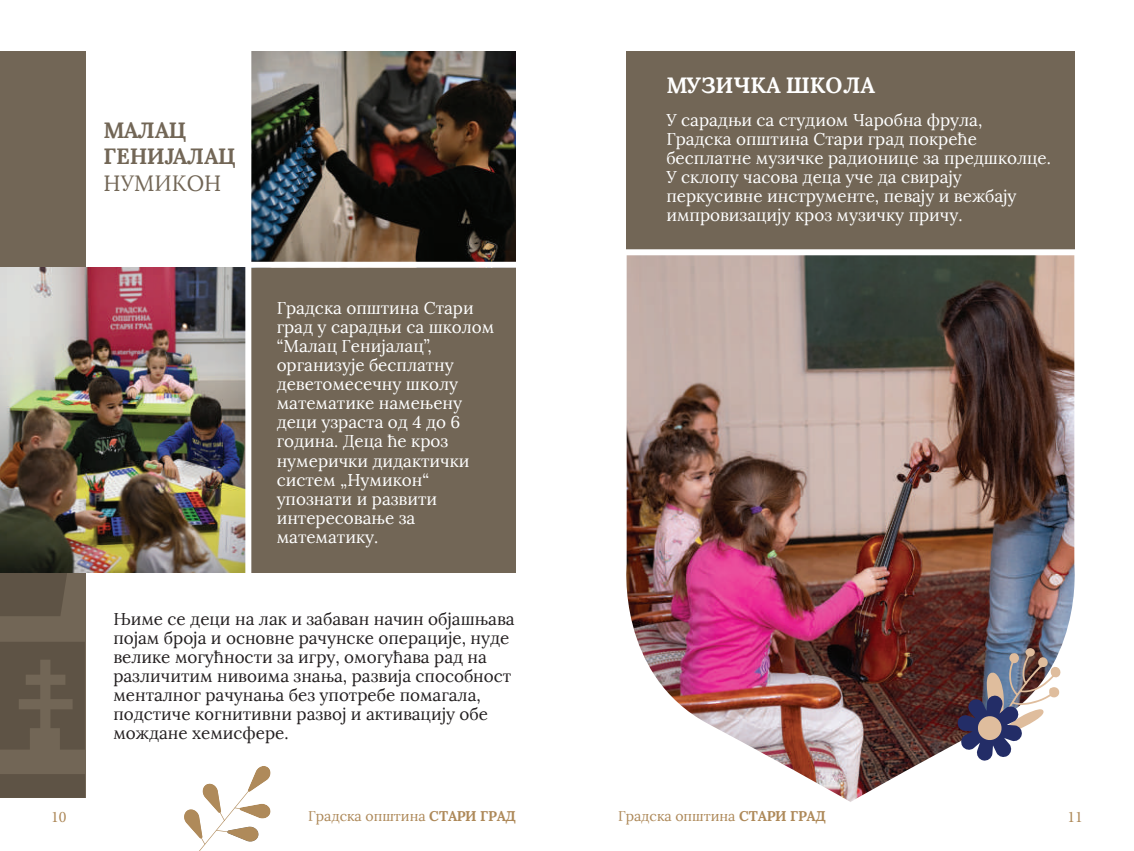
<style>
.page{position:relative;width:1134px;height:851px;background:#fff}
.page>*{position:absolute;margin:0;border:0;box-sizing:border-box;transform-origin:0 0}
.t1{font:700 22px/26.4px "Lora";color:#726656}
.t2{font:700 22px "Lora";color:#fff}
.t3{font:22px "Lora";color:#726656}
.t4{font:17px/19px "Lora";color:#fff}
.t5{font:17px/19px "Lora";color:#231f20}
.t6{font:16px "Minion Pro";color:#ad8858}
.t7{font:14px "Lora";color:#ad8858}
.s1{font-weight:700}
</style>
<div class="page">
<img style="left:251px;top:51px;width:265px;height:211px">
<div style="left:249px;top:268px;width:267px;height:304px;background:#726656"></div>
<div style="left:0;top:51px;width:85px;height:746px;background:#726656"></div>
<svg style="left:0;top:572px;width:71px;height:44px;background:#5e5345"></svg>
<div style="left:0;top:774px;width:85px;height:23px;background:#5e5345"></div>
<svg style="left:0;top:642px;width:85px;height:107px"></svg>
<svg style="left:184px;top:766px;width:87px;height:84px"></svg>
<img style="left:626px;top:255px;width:449px;height:547px">
<svg style="left:957px;top:647px;width:104px;height:114px"></svg>
<div style="left:626px;top:51px;width:449px;height:201px;background:#726656"></div>
<div style="left:599px;top:249px;width:535px;height:6px;background:#fff"></div>
<img style="left:0;top:268px;width:245px;height:304px">
<div style="left:245px;top:41px;width:6px;height:540px;background:#fff"></div>
<p class="t1" style="left:104px;top:117px;width:134px">МАЛАЦ<br>ГЕНИЈАЛАЦ</p>
<p class="t3" style="left:104px;top:169px;width:119px">НУМИКОН</p>
<p class="t4" style="left:277px;top:299px;width:219px">Градска општина Стари град у сарадњи са школом “Малац Генијалац”, организује бесплатну деветомесечну школу математике намењену деци узраста од 4 до 6 година. Деца ће кроз нумерички дидактички систем „Нумикон“ упознати и развити интересовање за математику.</p>
<p class="t5" style="left:113px;top:609px;width:403px">Њиме се деци на лак и забаван начин објашњава појам броја и основне рачунске операције, нуде велике могућности за игру, омогућава рад на различитим нивоима знања, развија способност менталног рачунања без употребе помагала, подстиче когнитивни развој и активацију обе мождане хемисфере.</p>
<p class="t2" style="left:666px;top:70px;width:209px">МУЗИЧКА ШКОЛА</p>
<p class="t4" style="left:666px;top:110px;width:386px">У сарадњи са студиом Чаробна фрула, Градска општина Стари град покреће бесплатне музичке радионице за предшколце.<br>У склопу часова деца уче да свирају перкусивне инструменте, певају и вежбају импровизацију кроз музичку причу.</p>
<p class="t6" style="left:51px;top:805px;width:17px">10</p>
<p class="t7" style="left:308px;top:806px;width:209px">Градска општина <span class="s1">СТАРИ ГРАД</span></p>
<p class="t7" style="left:618px;top:806px;width:209px">Градска општина <span class="s1">СТАРИ ГРАД</span></p>
<p class="t6" style="left:1067px;top:805px;width:17px">11</p>
</div>
